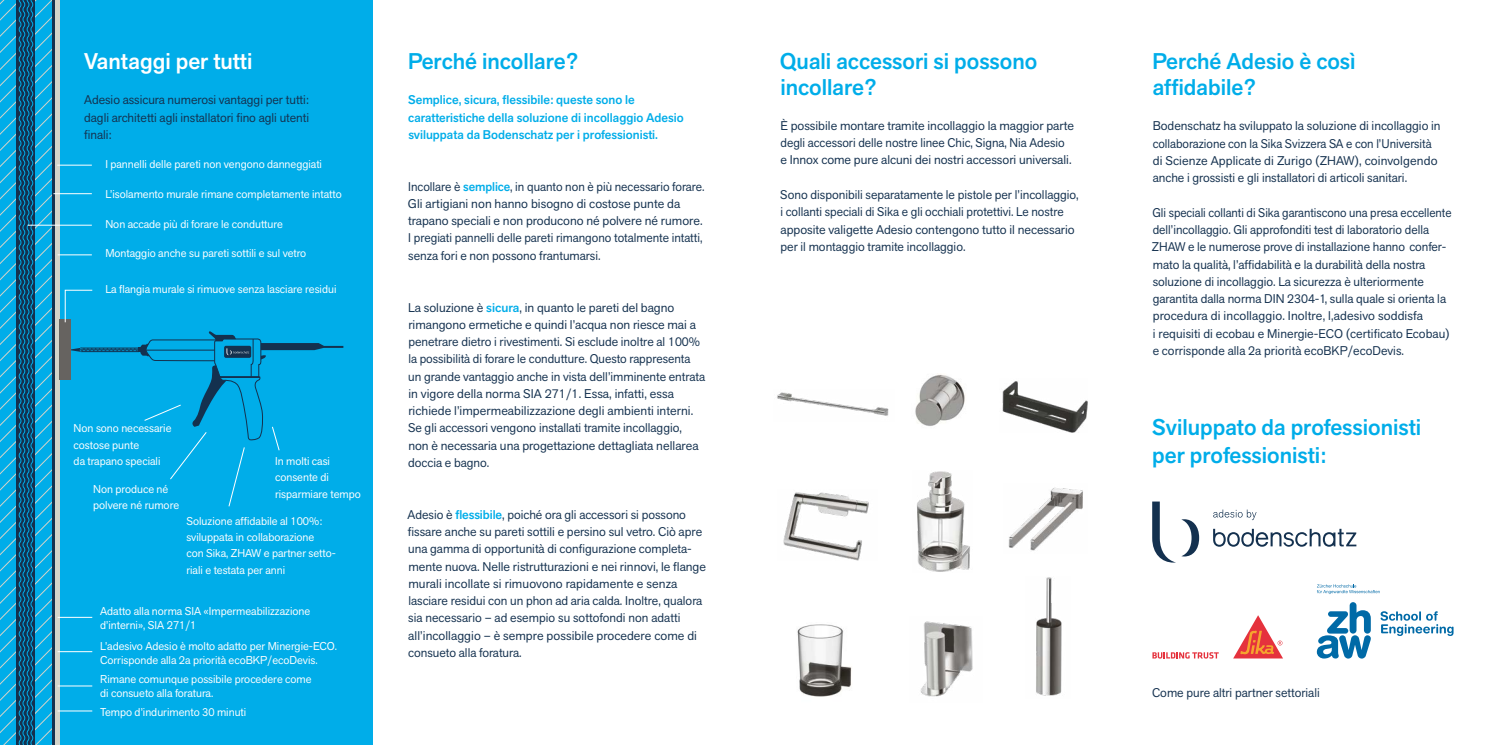
<style>
.page{position:relative;width:1489px;height:745px;background:#fff}
.page>*{position:absolute;margin:0;border:0;box-sizing:border-box;transform-origin:0 0}
.t1{font:500 22.5px/25.6px "Akzid Grtsk Next";color:#00ade9}
.t2{font:500 22.5px "Akzid Grtsk Next";color:#fff}
.t3{font:12.5px/17.2px "Akzid Grtsk Next";color:#14314f}
.t4{font:12.5px/17.2px "Akzid Grtsk Next";color:#14314f;scale:.96 1}
.t5{font:500 12.5px/17.2px "Akzid Grtsk Next";color:#00ade9}
.t6{font:11.25px/16.2px "Akzid Grtsk Next";color:#fff}
.s1{font-weight:500;color:#00ade9}
</style>
<div class="page">
<div style="left:0;top:0;width:372px;height:744px;background:#00ade9"></div>
<img style="left:915px;top:374px;width:50px;height:52px">
<svg style="left:1316px;top:602px;width:54px;height:56px"></svg>
<svg style="left:1317px;top:584px;width:62px;height:9px"></svg>
<svg style="left:1380px;top:611px;width:73px;height:24px"></svg>
<svg style="left:1152px;top:652px;width:66px;height:6px"></svg>
<svg style="left:1233px;top:615px;width:49px;height:43px"></svg>
<div style="left:55px;top:0;width:5px;height:744px;background:#d4d4ca"></div>
<hr style="left:57px;top:165px;width:35px;height:1px;background:#fff">
<hr style="left:53px;top:193px;width:39px;height:1px;background:#fff">
<svg style="left:0;top:0;width:57px;height:744px"></svg>
<div style="left:60px;top:318px;width:11px;height:61px;background:#666360"></div>
<hr style="left:58px;top:254px;width:34px;height:1px;background:#fff">
<svg style="left:65px;top:289px;width:28px;height:34px"></svg>
<svg style="left:1213px;top:509px;width:43px;height:11px"></svg>
<svg style="left:1213px;top:528px;width:143px;height:18px"></svg>
<svg style="left:1181px;top:519px;width:18px;height:37px"></svg>
<svg style="left:1152px;top:501px;width:22px;height:61px"></svg>
<hr style="left:58px;top:616px;width:34px;height:1px;background:#fff">
<hr style="left:58px;top:685px;width:34px;height:1px;background:#fff">
<hr style="left:58px;top:710px;width:34px;height:1px;background:#fff">
<hr style="left:58px;top:651px;width:34px;height:1px;background:#fff">
<svg style="left:71px;top:331px;width:272px;height:175px"></svg>
<hr style="left:28px;top:225px;width:64px;height:1px;background:#fff">
<img style="left:777px;top:392px;width:112px;height:24px">
<img style="left:1002px;top:381px;width:85px;height:51px">
<img style="left:797px;top:624px;width:55px;height:73px">
<img style="left:917px;top:471px;width:53px;height:101px">
<img style="left:1008px;top:487px;width:75px;height:64px">
<img style="left:920px;top:621px;width:53px;height:76px">
<img style="left:783px;top:492px;width:86px;height:67px">
<img style="left:1036px;top:577px;width:26px;height:119px">
<h1 class="t2" style="left:84px;top:47px;width:170px">Vantaggi per tutti</h1>
<p class="t3" style="left:84px;top:91px;width:226px;text-align:justify">Adesio assicura numerosi vantaggi per tutti: dagli architetti agli installatori fino agli utenti finali:</p>
<p class="t6" style="left:105px;top:156px;width:218px">I pannelli delle pareti non vengono danneggiati</p>
<p class="t6" style="left:105px;top:186px;width:238px">L’isolamento murale rimane completamente intatto</p>
<p class="t6" style="left:105px;top:215px;width:179px">Non accade più di forare le condutture</p>
<p class="t6" style="left:105px;top:245px;width:202px">Montaggio anche su pareti sottili e sul vetro</p>
<p class="t6" style="left:105px;top:280px;width:232px">La flangia murale si rimuove senza lasciare residui</p>
<p class="t6" style="left:74px;top:420px;width:99px">Non sono necessarie costose punte<br>da trapano speciali</p>
<p class="t6" style="left:93px;top:480px;width:87px">Non produce né polvere né rumore</p>
<p class="t6" style="left:275px;top:452px;width:87px">In molti casi consente di risparmiare tempo</p>
<p class="t6" style="left:186px;top:512px;width:151px">Soluzione affidabile al 100%: sviluppata in collaborazione<br>con Sika, ZHAW e partner setto&shy;riali e testata per anni</p>
<p class="t6" style="left:100px;top:603px;width:211px;line-height:13.8px">Adatto alla norma SIA «Impermeabilizzazione d’interni», SIA 271/1</p>
<p class="t6" style="left:100px;top:638px;width:238px;line-height:13.8px">L’adesivo Adesio è molto adatto per Minergie-ECO.<br>Corrisponde alla 2a priorità ecoBKP/ecoDevis.</p>
<p class="t6" style="left:100px;top:671px;width:213px;line-height:13.8px">Rimane comunque possibile procedere come di consueto alla foratura.</p>
<p class="t6" style="left:100px;top:703px;width:147px">Tempo d’indurimento 30 minuti</p>
<h1 class="t1" style="left:408px;top:49px;width:172px">Perché incollare?</h1>
<p class="t5" style="left:408px;top:91px;width:277px">Semplice, sicura, flessibile: queste sono le caratteristiche della soluzione di incollaggio Adesio sviluppata da Bodenschatz per i professionisti.</p>
<p class="t3" style="left:408px;top:177px;width:298px">Incollare è <span class="s1">semplice</span>, in quanto non è più necessario forare.<br>Gli artigiani non hanno bisogno di costose punte da trapano speciali e non producono né polvere né rumore.<br>I pregiati pannelli delle pareti rimangono totalmente intatti, senza fori e non possono frantumarsi.</p>
<p class="t3" style="left:408px;top:298px;width:298px">La soluzione è <span class="s1">sicura</span>, in quanto le pareti del bagno rimangono ermetiche e quindi l’acqua non riesce mai a penetrare dietro i rivestimenti. Si esclude inoltre al 100% la possibilità di forare le condutture. Questo rappresenta un grande vantaggio anche in vista dell’imminente entrata in vigore della norma SIA 271/1. Essa, infatti, essa richiede l’impermeabilizzazione degli ambienti interni.<br>Se gli accessori vengono installati tramite incollaggio, non è necessaria una progettazione dettagliata nellarea doccia e bagno.</p>
<p class="t3" style="left:407px;top:505px;width:300px">Adesio è <span class="s1">flessibile</span>, poiché ora gli accessori si possono fissare anche su pareti sottili e persino sul vetro. Ciò apre una gamma di opportunità di configurazione completa&shy;mente nuova. Nelle ristrutturazioni e nei rinnovi, le flange murali incollate si rimuovono rapidamente e senza lasciare residui con un phon ad aria calda. Inoltre, qualora sia necessario – ad esempio su sottofondi non adatti all’incollaggio – è sempre possibile procedere come di consueto alla foratura.</p>
<h1 class="t1" style="left:780px;top:49px;width:259px">Quali accessori si possono incollare?</h1>
<p class="t3" style="left:780px;top:117px;width:295px">È possibile montare tramite incollaggio la maggior parte degli accessori delle nostre linee Chic, Signa, Nia Adesio e Innox come pure alcuni dei nostri accessori universali.</p>
<p class="t3" style="left:780px;top:186px;width:300px">Sono disponibili separatamente le pistole per l’incollaggio, i collanti speciali di Sika e gli occhiali protettivi. Le nostre apposite valigette Adesio contengono tutto il necessario per il montaggio tramite incollaggio.</p>
<h1 class="t1" style="left:1152px;top:49px;width:204px">Perché Adesio è così affidabile?</h1>
<p class="t3" style="left:1152px;top:117px;width:289px">Bodenschatz ha sviluppato la soluzione di incollaggio in collaborazione con la Sika Svizzera SA e con l’Università di Scienze Applicate di Zurigo (ZHAW), coinvolgendo anche i grossisti e gli installatori di articoli sanitari.</p>
<p class="t4" style="left:1151px;top:203px;width:314px">Gli speciali collanti di Sika garantiscono una presa eccellente dell’incollaggio. Gli approfonditi test di laboratorio della ZHAW e le numerose prove di installazione hanno confer&shy;mato la qualità, l’affidabilità e la durabilità della nostra soluzione di incollaggio. La sicurezza è ulteriormente garantita dalla norma DIN 2304-1, sulla quale si orienta la procedura di incollaggio. Inoltre, l‚adesivo soddisfa<br>i requisiti di ecobau e Minergie-ECO (certificato Ecobau) e corrisponde alla 2a priorità ecoBKP/ecoDevis.</p>
<h1 class="t1" style="left:1152px;top:413px;width:270px;line-height:27.5px">Sviluppato da professionisti per professionisti:</h1>
<p class="t3" style="left:1152px;top:683px;width:169px">Come pure altri partner settoriali</p>
</div>
